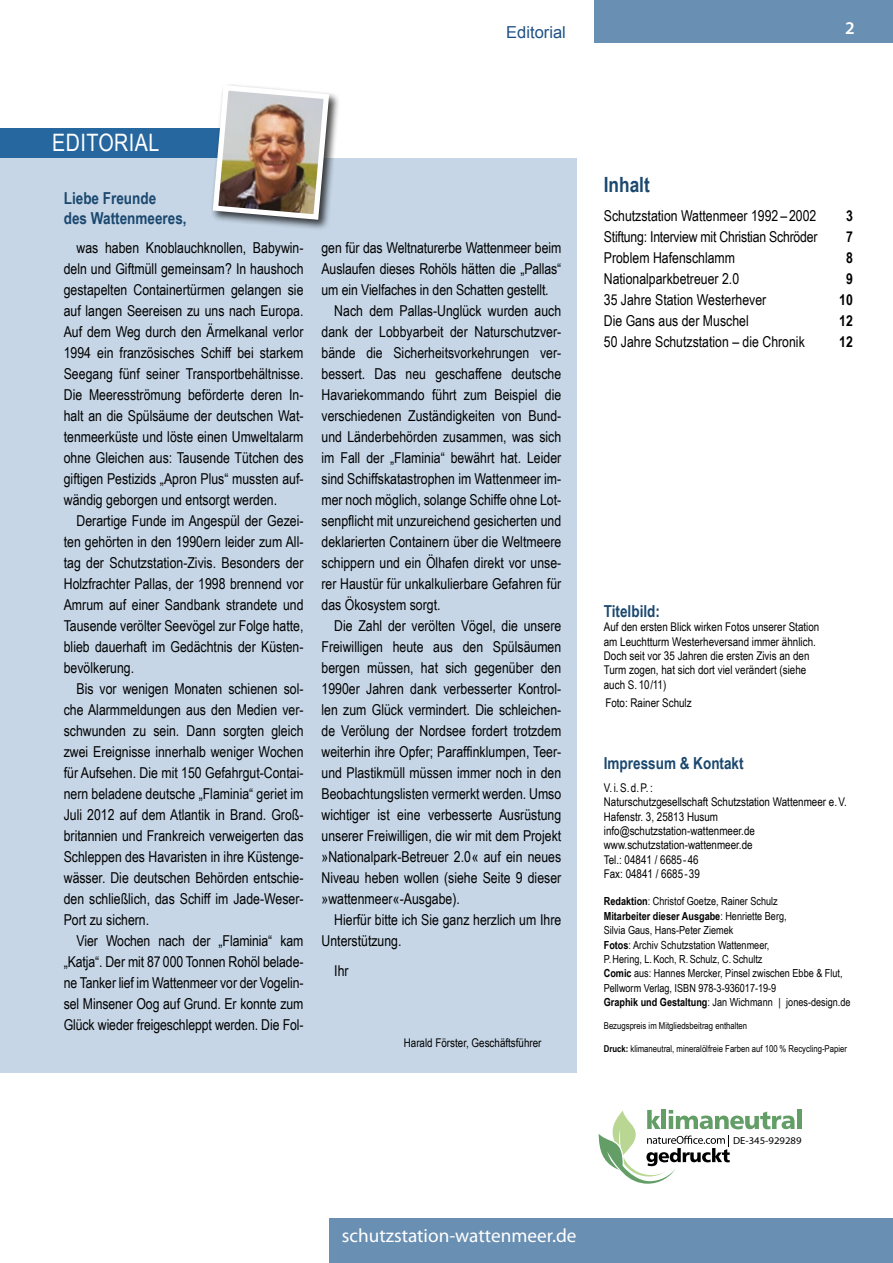
<style>
.page{position:relative;width:893px;height:1263px;background:#fff}
.page>*{position:absolute;margin:0;border:0;box-sizing:border-box;transform-origin:0 0}
.t1{font:24px "Arial Narrow";letter-spacing:.02em;color:#fff}
.t2{font:700 21px "Arial Narrow";color:#1b486f}
.t3{font:19.2px "Myriad Pro";color:#fff}
.t4{font:600 18px "Myriad Pro";color:#fff}
.t5{font:700 16.5px/19.5px "Arial Narrow";color:#1b486f}
.t6{font:16.5px "Arial";color:#1e5085}
.t7{font:15px/21px "Arial Narrow";color:#000;text-align:justify}
.t8{font:700 15px "Arial Narrow";color:#000}
.t9{font:12px/14.4px "Arial Narrow";color:#000}
.t10{font:11.1px/14.4px "Arial Narrow";color:#000}
.t11{font:10.2px "Myriad Pro";color:#000;scale:1.05 1}
.t12{font:9.45px "Arial Narrow";color:#000}
.s1{font-weight:700}
</style>
<div class="page">
<div style="left:0;top:158px;width:577px;height:914px;background:#c6d6e6"></div>
<div style="left:0;top:128px;width:320px;height:30px;background:#27679f"></div>
<hr style="left:797px;top:1110px;width:4px;height:19px;background:#639e66">
<svg style="left:599px;top:1110px;width:195px;height:74px"></svg>
<div style="left:210px;top:82px;width:130px;height:149px;background:#000;opacity:.75"></div>
<img style="left:210px;top:82px;width:122px;height:141px">
<div style="left:329px;top:1218px;width:564px;height:45px;background:#698fb3"></div>
<div style="left:595px;top:0;width:298px;height:43px;background:#698fb3"></div>
<p class="t6" style="left:506px;top:22px;width:61px">Editorial</p>
<p class="t4" style="left:845px;top:16px;width:11px">2</p>
<h1 class="t1" style="left:52px;top:125px;width:109px">EDITORIAL</h1>
<p class="t5" style="left:64px;top:188px;width:124px">Liebe Freunde<br>des Wattenmeeres,</p>
<p class="t7" style="left:64px;top:237px;width:241px;text-indent:13px">was haben Knoblauchknollen, Babywin&shy;deln und Giftmüll gemeinsam? In haushoch gestapelten Containertürmen gelangen sie auf langen Seereisen zu uns nach Europa.<br>Auf dem Weg durch den Ärmelkanal verlor 1994 ein französisches Schiff bei starkem Seegang fünf seiner Transportbehältnisse.<br>Die Meeresströmung beförderte deren In&shy;halt an die Spülsäume der deutschen Wat&shy;tenmeerküste und löste einen Umweltalarm ohne Gleichen aus: Tausende Tütchen des giftigen Pestizids „Apron Plus“ mussten auf&shy;wändig geborgen und entsorgt werden.</p>
<p class="t7" style="left:64px;top:510px;width:241px;text-indent:13px">Derartige Funde im Angespül der Gezei&shy;ten gehörten in den 1990ern leider zum All&shy;tag der Schutzstation-Zivis. Besonders der Holzfrachter Pallas, der 1998 brennend vor Amrum auf einer Sandbank strandete und Tausende verölter Seevögel zur Folge hatte, blieb dauerhaft im Gedächtnis der Küsten&shy;bevölkerung.</p>
<p class="t7" style="left:64px;top:678px;width:241px;text-indent:13px">Bis vor wenigen Monaten schienen sol&shy;che Alarmmeldungen aus den Medien ver&shy;schwunden zu sein. Dann sorgten gleich zwei Ereignisse innerhalb weniger Wochen für Aufsehen. Die mit 150 Gefahrgut-Contai&shy;nern beladene deutsche „Flaminia“ geriet im Juli 2012 auf dem Atlantik in Brand. Groß&shy;britannien und Frankreich verweigerten das Schleppen des Havaristen in ihre Küstenge&shy;wässer. Die deutschen Behörden entschie&shy;den schließlich, das Schiff im Jade-Weser-Port zu sichern.</p>
<p class="t7" style="left:64px;top:930px;width:241px;text-indent:13px">Vier Wochen nach der „Flaminia“ kam „Katja“. Der mit 87 000 Tonnen Rohöl belade&shy;ne Tanker lief im Wattenmeer vor der Vogelin&shy;sel Minsener Oog auf Grund. Er konnte zum Glück wieder freigeschleppt werden. Die Fol-</p>
<p class="t7" style="left:322px;top:237px;width:241px">gen für das Weltnaturerbe Wattenmeer beim</p>
<p class="t7" style="left:322px;top:258px;width:241px">Auslaufen dieses Rohöls hätten die „Pallas“</p>
<p class="t7" style="left:322px;top:279px;width:229px">um ein Vielfaches in den Schatten gestellt.</p>
<p class="t7" style="left:334px;top:300px;width:228px">Nach dem Pallas-Unglück wurden auch</p>
<p class="t7" style="left:322px;top:321px;width:241px">dank der Lobbyarbeit der Naturschutzver-</p>
<p class="t7" style="left:322px;top:342px;width:241px">bände die Sicherheitsvorkehrungen ver-</p>
<p class="t7" style="left:322px;top:363px;width:241px">bessert. Das neu geschaffene deutsche</p>
<p class="t7" style="left:322px;top:384px;width:241px">Havariekommando führt zum Beispiel die</p>
<p class="t7" style="left:322px;top:405px;width:241px">verschiedenen Zuständigkeiten von Bund-</p>
<p class="t7" style="left:322px;top:426px;width:241px">und Länderbehörden zusammen, was sich</p>
<p class="t7" style="left:322px;top:447px;width:241px">im Fall der „Flaminia“ bewährt hat. Leider</p>
<p class="t7" style="left:322px;top:468px;width:241px">sind Schiffskatastrophen im Wattenmeer im-</p>
<p class="t7" style="left:322px;top:489px;width:241px">mer noch möglich, solange Schiffe ohne Lot-</p>
<p class="t7" style="left:322px;top:510px;width:241px">senpflicht mit unzureichend gesicherten und</p>
<p class="t7" style="left:322px;top:531px;width:241px">deklarierten Containern über die Weltmeere</p>
<p class="t7" style="left:322px;top:552px;width:241px">schippern und ein Ölhafen direkt vor unse-</p>
<p class="t7" style="left:322px;top:573px;width:241px">rer Haustür für unkalkulierbare Gefahren für</p>
<p class="t7" style="left:322px;top:594px;width:120px">das Ökosystem sorgt.</p>
<p class="t7" style="left:334px;top:615px;width:228px">Die Zahl der verölten Vögel, die unsere</p>
<p class="t7" style="left:322px;top:636px;width:241px">Freiwilligen heute aus den Spülsäumen</p>
<p class="t7" style="left:322px;top:657px;width:241px">bergen müssen, hat sich gegenüber den</p>
<p class="t7" style="left:322px;top:678px;width:241px">1990er Jahren dank verbesserter Kontrol-</p>
<p class="t7" style="left:322px;top:699px;width:241px">len zum Glück vermindert. Die schleichen-</p>
<p class="t7" style="left:322px;top:720px;width:241px">de Verölung der Nordsee fordert trotzdem</p>
<p class="t7" style="left:322px;top:741px;width:241px">weiterhin ihre Opfer; Paraffinklumpen, Teer-</p>
<p class="t7" style="left:322px;top:762px;width:241px">und Plastikmüll müssen immer noch in den</p>
<p class="t7" style="left:322px;top:783px;width:241px">Beobachtungslisten vermerkt werden. Umso</p>
<p class="t7" style="left:322px;top:804px;width:241px">wichtiger ist eine verbesserte Ausrüstung</p>
<p class="t7" style="left:322px;top:825px;width:241px">unserer Freiwilligen, die wir mit dem Projekt</p>
<p class="t7" style="left:322px;top:846px;width:241px">»Nationalpark-Betreuer 2.0« auf ein neues</p>
<p class="t7" style="left:322px;top:867px;width:241px">Niveau heben wollen (siehe Seite 9 dieser</p>
<p class="t7" style="left:322px;top:888px;width:140px">»wattenmeer«-Ausgabe).</p>
<p class="t7" style="left:334px;top:909px;width:229px">Hierfür bitte ich Sie ganz herzlich um Ihre</p>
<p class="t7" style="left:322px;top:930px;width:81px">Unterstützung.</p>
<p class="t7" style="left:334px;top:959px;width:16px">Ihr</p>
<p class="t9" style="left:404px;top:1035px;width:139px">Harald Förster, Geschäftsführer</p>
<h2 class="t2" style="left:604px;top:169px;width:47px">Inhalt</h2>
<p class="t7" style="left:604px;top:205px;width:214px">Schutzstation Wattenmeer 1992 – 2002</p>
<p class="t8" style="left:846px;top:205px;width:8px">3</p>
<p class="t7" style="left:604px;top:226px;width:215px">Stiftung: Interview mit Christian Schröder</p>
<p class="t8" style="left:846px;top:226px;width:8px">7</p>
<p class="t7" style="left:604px;top:247px;width:133px">Problem Hafenschlamm</p>
<p class="t8" style="left:846px;top:247px;width:8px">8</p>
<p class="t7" style="left:604px;top:268px;width:137px">Nationalparkbetreuer 2.0</p>
<p class="t8" style="left:846px;top:268px;width:8px">9</p>
<p class="t7" style="left:604px;top:289px;width:164px">35 Jahre Station Westerhever</p>
<p class="t8" style="left:839px;top:289px;width:15px">10</p>
<p class="t7" style="left:604px;top:310px;width:146px">Die Gans aus der Muschel</p>
<p class="t8" style="left:839px;top:310px;width:15px">12</p>
<p class="t7" style="left:604px;top:331px;width:203px">50 Jahre Schutzstation – die Chronik</p>
<p class="t8" style="left:839px;top:331px;width:15px">12</p>
<p class="t5" style="left:604px;top:600px;width:58px">Titelbild:</p>
<p class="t9" style="left:604px;top:619px;width:217px">Auf den ersten Blick wirken Fotos unserer Station am Leuchtturm Westerheversand immer ähnlich.<br>Doch seit vor 35 Jahren die ersten Zivis an den Turm zogen, hat sich dort viel verändert (siehe auch S. 10/11)</p>
<p class="t9" style="left:605px;top:696px;width:88px">Foto: Rainer Schulz</p>
<p class="t5" style="left:604px;top:752px;width:141px">Impressum &amp; Kontakt</p>
<p class="t9" style="left:604px;top:780px;width:245px">V.i.S.d.P.:<br>Naturschutzgesellschaft Schutzstation Wattenmeer e.V.<br>Hafenstr. 3, 25813 Husum info@schutzstation-wattenmeer.de www.schutzstation-wattenmeer.de<br>Tel.: 04841 / 6685-46<br>Fax: 04841 / 6685-39</p>
<p class="t10" style="left:604px;top:894px;width:248px"><span class="s1">Redaktion</span>: Christof Goetze, Rainer Schulz<br><span class="s1">Mitarbeiter dieser Ausgabe</span>: Henriette Berg,<br>Silvia Gaus, Hans-Peter Ziemek<br><span class="s1">Fotos</span>: Archiv Schutzstation Wattenmeer,<br>P.Hering, L.Koch, R.Schulz, C.Schultz<br><span class="s1">Comic</span> aus: Hannes Mercker, Pinsel zwischen Ebbe &amp; Flut, Pellworm Verlag, ISBN 978-3-936017-19-9<br><span class="s1">Graphik und Gestaltung</span>: Jan Wichmann | jones-design.de</p>
<p class="t12" style="left:604px;top:1019px;width:145px">Bezugspreis im Mitgliedsbeitrag enthalten</p>
<p class="t12" style="left:604px;top:1042px;width:245px"><span class="s1">Druck:</span> klimaneutral, mineralölfreie Farben auf 100 % Recycling-Papier</p>
<p class="t11" style="left:733px;top:1134px;width:67px">DE-345-929289</p>
<p class="t3" style="left:342px;top:1223px;width:236px">schutzstation-wattenmeer.de</p>
</div>
